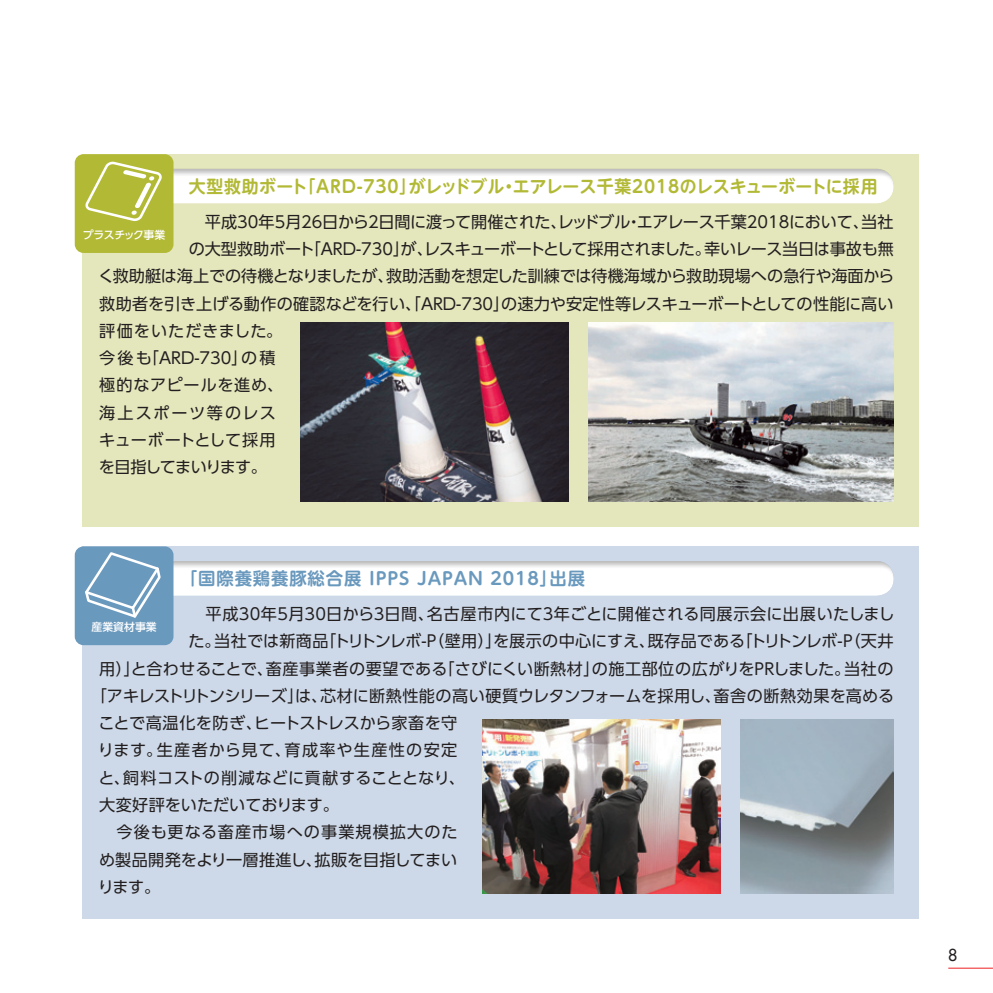
<style>
.page{position:relative;width:993px;height:993px;background:#fff}
.page>*{position:absolute;margin:0;border:0;box-sizing:border-box;transform-origin:0 0}
.t1{font:700 17.32px "UD Shin M Go Pro De";letter-spacing:.02em;color:#b2b935}
.t2{font:700 17.32px "UD Shin M Go Pro De";letter-spacing:.05em;color:#6a99be}
.t3{font:16.1px "UD Shin Go Pro";color:#231f20}
.t4{font:16.1px "UD Shin Go Pro";letter-spacing:-.02em;color:#231f20}
.t5{font:16.1px "UD Shin Go Pro";letter-spacing:.02em;color:#231f20}
.t6{font:16.1px "UD Shin Go Pro";letter-spacing:.08em;color:#231f20}
.t7{font:16.1px "UD Shin Go Pro";letter-spacing:.065em;color:#231f20}
.t8{font:16.1px "UD Shin Go Pro";letter-spacing:.055em;color:#231f20}
.t9{font:16.1px "UD Shin Go Pro";letter-spacing:.05em;color:#231f20}
.t10{font:16.1px "UD Shin Go Pro";letter-spacing:-.05em;color:#231f20}
.t11{font:16.1px "UD Shin Go Pro";letter-spacing:.1em;color:#231f20}
.t12{font:500 16.1px "Futura Std";color:#231f20}
.t13{font:500 10.85px "UD Shin Go Pro";letter-spacing:-.04em;color:#fff}
.t14{font:500 10.85px "UD Shin Go Pro";letter-spacing:-.01em;color:#fff}
</style>
<div class="page">
<div style="left:82px;top:546px;width:836px;height:372px;background:#cdd9e8"></div>
<div style="left:82px;top:154px;width:836px;height:372px;background:#e4e6bc"></div>
<div style="left:98px;top:558px;width:797px;height:39px;background:#231f20;opacity:.3"></div>
<div style="left:98px;top:166px;width:797px;height:39px;background:#231f20;opacity:.3"></div>
<div style="left:75px;top:154px;width:98px;height:99px;background:#b2b935;border-radius:9px"></div>
<svg style="left:85px;top:161px;width:77px;height:61px"></svg>
<div style="left:75px;top:546px;width:98px;height:99px;background:#6a99be;border-radius:9px"></div>
<svg style="left:85px;top:552px;width:76px;height:66px"></svg>
<img style="left:588px;top:322px;width:305px;height:179px">
<img style="left:300px;top:322px;width:268px;height:179px">
<img style="left:482px;top:719px;width:238px;height:174px">
<img style="left:740px;top:719px;width:153px;height:174px">
<hr style="left:947px;top:967px;width:45px;height:1px;background:#ee1d23">
<p class="t1" style="left:189px;top:172px;width:690px">大型救助ボート「ARD-730」がレッドブル・エアレース千葉2018のレスキューボートに採用</p>
<p class="t3" style="left:188px;top:208px;width:706px">　平成30年5月26日から2日間に渡って開催された、レッドブル・エアレース千葉2018において、当社</p>
<p class="t4" style="left:189px;top:236px;width:706px">の大型救助ボート「ARD-730」が、レスキューボートとして採用されました。幸いレース当日は事故も無</p>
<p class="t3" style="left:98px;top:263px;width:797px">く救助艇は海上での待機となりましたが、救助活動を想定した訓練では待機海域から救助現場への急行や海面から</p>
<p class="t3" style="left:99px;top:290px;width:795px">救助者を引き上げる動作の確認などを行い、「ARD-730」の速力や安定性等レスキューボートとしての性能に高い</p>
<p class="t8" style="left:99px;top:317px;width:184px">評価をいただきました。</p>
<p class="t3" style="left:99px;top:345px;width:178px">今後も「ARD-730」の積</p>
<p class="t9" style="left:99px;top:372px;width:185px">極的なアピールを進め、</p>
<p class="t11" style="left:99px;top:399px;width:178px">海上スポーツ等のレス</p>
<p class="t3" style="left:99px;top:427px;width:178px">キューボートとして採用</p>
<p class="t10" style="left:99px;top:454px;width:170px">を目指してまいります。</p>
<p class="t13" style="left:83px;top:226px;width:84px">プラスチック事業</p>
<p class="t2" style="left:180px;top:564px;width:406px">「国際養鶏養豚総合展 IPPS JAPAN 2018」出展</p>
<p class="t3" style="left:189px;top:600px;width:707px">　平成30年5月30日から3日間、名古屋市内にて3年ごとに開催される同展示会に出展いたしまし</p>
<p class="t3" style="left:188px;top:628px;width:706px">た。当社では新商品「トリトンレボ-P（壁用）」を展示の中心にすえ、既存品である「トリトンレボ-P（天井</p>
<p class="t3" style="left:99px;top:655px;width:795px">用）」と合わせることで、畜産事業者の要望である「さびにくい断熱材」の施工部位の広がりをPRしました。当社の</p>
<p class="t3" style="left:91px;top:682px;width:804px">「アキレストリトンシリーズ」は、芯材に断熱性能の高い硬質ウレタンフォームを採用し、畜舎の断熱効果を高める</p>
<p class="t3" style="left:98px;top:709px;width:360px">ことで高温化を防ぎ、ヒートストレスから家畜を守</p>
<p class="t6" style="left:98px;top:737px;width:361px">ります。生産者から見て、育成率や生産性の安定</p>
<p class="t5" style="left:98px;top:764px;width:368px">と、飼料コストの削減などに貢献することとなり、</p>
<p class="t3" style="left:99px;top:791px;width:241px">大変好評をいただいております。</p>
<p class="t7" style="left:99px;top:818px;width:359px">　今後も更なる畜産市場への事業規模拡大のた</p>
<p class="t3" style="left:99px;top:846px;width:360px">め製品開発をより一層推進し、拡販を目指してまい</p>
<p class="t3" style="left:98px;top:873px;width:64px">ります。</p>
<p class="t14" style="left:91px;top:618px;width:67px">産業資材事業</p>
<p class="t12" style="left:947px;top:944px;width:11px">8</p>
</div>
